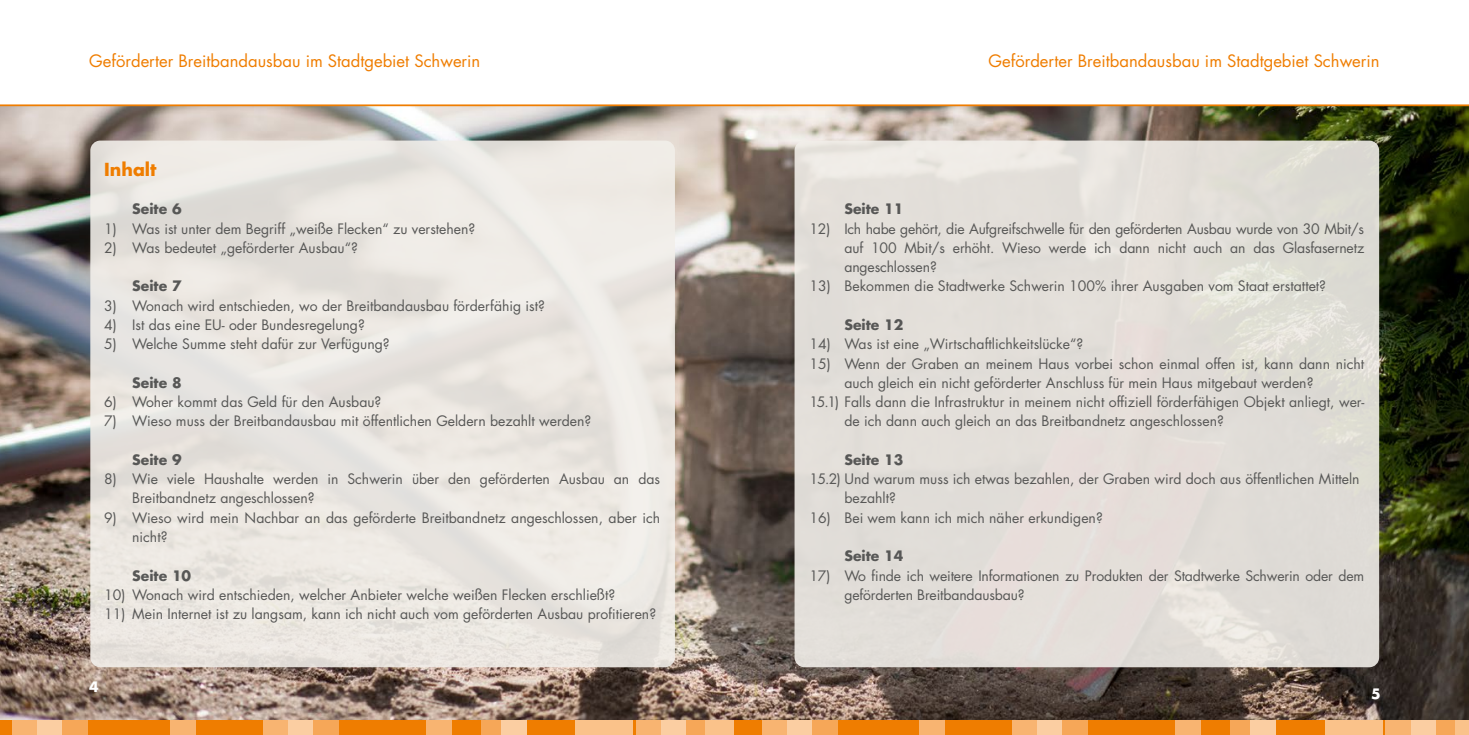
<style>
.page{position:relative;width:1469px;height:735px;background:#fff}
.page>*{position:absolute;margin:0;border:0;box-sizing:border-box;transform-origin:0 0}
.t1{font:700 17.5px "Futura LT";color:#ef7d00}
.t2{font:16.62px "Futura LT";color:#ef7d00}
.t3{font:14px/19.2px "Futura LT";color:#575756}
.t4{font:700 14px "Futura LT";color:#575756}
.t5{font:700 14px "Futura LT";color:#fff}
</style>
<div class="page">
<img style="left:0;top:106px;width:1468px;height:613px">
<div style="left:734px;top:719px;width:734px;height:15px;background:#ef7d00"></div>
<div style="left:1012px;top:719px;width:25px;height:15px;background:#f8b471"></div>
<div style="left:1037px;top:719px;width:25px;height:15px;background:#fbcea2"></div>
<div style="left:1062px;top:719px;width:25px;height:15px;background:#f6a758"></div>
<div style="left:1175px;top:719px;width:25px;height:15px;background:#f8b471"></div>
<div style="left:762px;top:719px;width:25px;height:15px;background:#f8b471"></div>
<div style="left:787px;top:719px;width:25px;height:15px;background:#fbcea2"></div>
<div style="left:812px;top:719px;width:25px;height:15px;background:#f6a758"></div>
<div style="left:919px;top:719px;width:26px;height:15px;background:#f8b471"></div>
<div style="left:1385px;top:719px;width:25px;height:15px;background:#f8b471"></div>
<div style="left:1410px;top:719px;width:25px;height:15px;background:#fbcea2"></div>
<div style="left:1435px;top:719px;width:25px;height:15px;background:#f6a758"></div>
<div style="left:1230px;top:719px;width:25px;height:15px;background:#f6a758"></div>
<div style="left:1250px;top:719px;width:25px;height:15px;background:#fbcea2"></div>
<div style="left:1324px;top:719px;width:58px;height:15px;background:#fac28a"></div>
<div style="left:1454px;top:719px;width:14px;height:15px;background:#fac28a"></div>
<div style="left:0;top:719px;width:734px;height:15px;background:#ef7d00"></div>
<div style="left:263px;top:719px;width:25px;height:15px;background:#f8b471"></div>
<div style="left:288px;top:719px;width:25px;height:15px;background:#fbcea2"></div>
<div style="left:313px;top:719px;width:25px;height:15px;background:#f6a758"></div>
<div style="left:426px;top:719px;width:25px;height:15px;background:#f8b471"></div>
<div style="left:13px;top:719px;width:25px;height:15px;background:#f8b471"></div>
<div style="left:38px;top:719px;width:25px;height:15px;background:#fbcea2"></div>
<div style="left:63px;top:719px;width:25px;height:15px;background:#f6a758"></div>
<div style="left:170px;top:719px;width:25px;height:15px;background:#f8b471"></div>
<div style="left:636px;top:719px;width:25px;height:15px;background:#f8b471"></div>
<div style="left:661px;top:719px;width:25px;height:15px;background:#fbcea2"></div>
<div style="left:686px;top:719px;width:25px;height:15px;background:#f6a758"></div>
<div style="left:481px;top:719px;width:25px;height:15px;background:#f6a758"></div>
<div style="left:501px;top:719px;width:25px;height:15px;background:#fbcea2"></div>
<div style="left:575px;top:719px;width:57px;height:15px;background:#fac28a"></div>
<div style="left:705px;top:719px;width:29px;height:15px;background:#fac28a"></div>
<svg style="left:0;top:104px;width:1468px;height:2px;background:#f29a39"></svg>
<div style="left:794px;top:140px;width:585px;height:527px;background:#e2ded9;border-radius:10px"></div>
<div style="left:90px;top:140px;width:585px;height:527px;background:linear-gradient(to right,#e7e3de,#ede9e4);border-radius:10px"></div>
<p class="t2" style="left:89px;top:51px;width:392px">Geförderter Breitbandausbau im Stadtgebiet Schwerin</p>
<p class="t2" style="left:988px;top:51px;width:392px">Geförderter Breitbandausbau im Stadtgebiet Schwerin</p>
<p class="t1" style="left:104px;top:157px;width:54px">Inhalt</p>
<p class="t4" style="left:132px;top:200px;width:51px">Seite 6</p>
<p class="t3" style="left:104px;top:219px;width:373px">1) Was ist unter dem Begriff „weiße Flecken“ zu verstehen?</p>
<p class="t3" style="left:104px;top:238px;width:255px">2) Was bedeutet „geförderter Ausbau“?</p>
<p class="t4" style="left:132px;top:277px;width:51px">Seite 7</p>
<p class="t3" style="left:104px;top:296px;width:442px">3) Wonach wird entschieden, wo der Breitbandausbau förderfähig ist?</p>
<p class="t3" style="left:104px;top:315px;width:262px">4) Ist das eine EU- oder Bundesregelung?</p>
<p class="t3" style="left:104px;top:334px;width:287px">5) Welche Summe steht dafür zur Verfügung?</p>
<p class="t4" style="left:132px;top:373px;width:51px">Seite 8</p>
<p class="t3" style="left:104px;top:392px;width:279px">6) Woher kommt das Geld für den Ausbau?</p>
<p class="t3" style="left:104px;top:411px;width:488px">7) Wieso muss der Breitbandausbau mit öffentlichen Geldern bezahlt werden?</p>
<p class="t4" style="left:132px;top:450px;width:51px">Seite 9</p>
<p class="t3" style="left:132px;top:469px;width:529px;text-indent:-28px">8) Wie viele Haushalte werden in Schwerin über den geförderten Ausbau an das<br>Breitbandnetz angeschlossen?</p>
<p class="t3" style="left:132px;top:508px;width:529px;text-indent:-28px">9) Wieso wird mein Nachbar an das geförderte Breitbandnetz angeschlossen, aber ich nicht?</p>
<p class="t4" style="left:132px;top:565px;width:60px">Seite 10</p>
<p class="t3" style="left:104px;top:585px;width:512px">10) Wonach wird entschieden, welcher Anbieter welche weißen Flecken erschließt?</p>
<p class="t3" style="left:104px;top:604px;width:553px">11) Mein Internet ist zu langsam, kann ich nicht auch vom geförderten Ausbau profitieren?</p>
<p class="t5" style="left:89px;top:676px;width:11px">4</p>
<p class="t4" style="left:844px;top:200px;width:60px">Seite 11</p>
<p class="t3" style="left:844px;top:219px;width:521px;text-align:justify;text-indent:-35px">12) Ich habe gehört, die Aufgreifschwelle für den geförderten Ausbau wurde von 30 Mbit/s auf 100 Mbit/s erhöht. Wieso werde ich dann nicht auch an das Glasfasernetz angeschlossen?</p>
<p class="t3" style="left:809px;top:277px;width:518px">13) Bekommen die Stadtwerke Schwerin 100% ihrer Ausgaben vom Staat erstattet?</p>
<p class="t4" style="left:844px;top:315px;width:60px">Seite 12</p>
<p class="t3" style="left:809px;top:334px;width:275px">14) Was ist eine „Wirtschaftlichkeitslücke“?</p>
<p class="t3" style="left:809px;top:354px;width:556px">15) Wenn der Graben an meinem Haus vorbei schon einmal offen ist, kann dann nicht</p>
<p class="t3" style="left:844px;top:373px;width:470px">auch gleich ein nicht geförderter Anschluss für mein Haus mitgebaut werden?</p>
<p class="t3" style="left:809px;top:392px;width:556px">15.1) Falls dann die Infrastruktur in meinem nicht offiziell förderfähigen Objekt anliegt, wer-</p>
<p class="t3" style="left:844px;top:411px;width:381px">de ich dann auch gleich an das Breitbandnetz angeschlossen?</p>
<p class="t4" style="left:844px;top:450px;width:60px">Seite 13</p>
<p class="t3" style="left:844px;top:469px;width:516px;text-indent:-35px">15.2) Und warum muss ich etwas bezahlen, der Graben wird doch aus öffentlichen Mitteln bezahlt?</p>
<p class="t3" style="left:809px;top:508px;width:295px">16) Bei wem kann ich mich näher erkundigen?</p>
<p class="t4" style="left:844px;top:546px;width:60px">Seite 14</p>
<p class="t3" style="left:844px;top:565px;width:521px;text-indent:-35px">17) Wo finde ich weitere Informationen zu Produkten der Stadtwerke Schwerin oder dem geförderten Breitbandausbau?</p>
<p class="t5" style="left:1371px;top:684px;width:11px">5</p>
</div>
